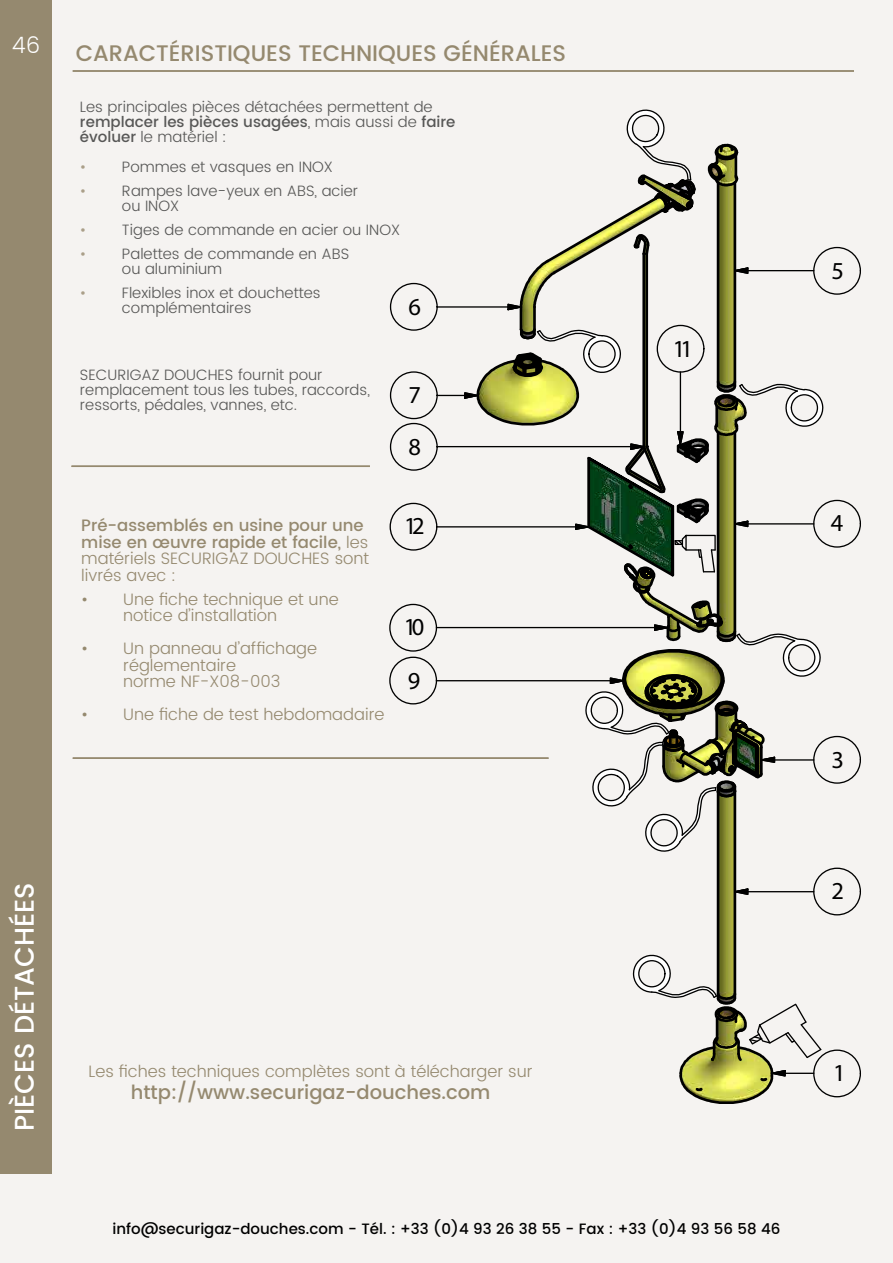
<style>
.page{position:relative;width:893px;height:1263px;background:#f5f3f1}
.page>*{position:absolute;margin:0;border:0;box-sizing:border-box;transform-origin:0 0}
.t1{font:500 27px "Poppins";color:#fff}
.t2{font:24.45px/51.2px "ISOCPEUR";color:#000}
.t3{font:500 22.5px "Poppins";color:#95896f}
.t4{font:300 22.5px "Poppins";color:#fff}
.t5{font:500 19.5px "Poppins";color:#95896f}
.t6{font:300 16.5px/16.5px "Poppins";color:#95896f}
.t7{font:500 16.5px/16.5px "Poppins";color:#95896f}
.t8{font:300 15px/15px "Poppins";color:#575756}
.t9{font:500 15px "Poppins";color:#000}
.s1{font-weight:500}
.s2{color:#aa9f89}
.s3{font-weight:300}
</style>
<div class="page">
<hr style="left:73px;top:70px;width:781px;height:1px;background:#95896f">
<hr style="left:73px;top:71px;width:781px;height:1px;background:#95896f">
<div style="left:0;top:0;width:51px;height:1174px;background:#95896f"></div>
<svg style="left:389px;top:143px;width:472px;height:955px"></svg>
<div style="left:813px;top:1049px;width:48px;height:48px;border:1px solid #000;border-radius:50%"></div>
<svg style="left:728px;top:887px;width:21px;height:9px"></svg>
<hr style="left:748px;top:891px;width:66px;height:1px;background:#000">
<div style="left:813px;top:867px;width:48px;height:48px;border:1px solid #000;border-radius:50%"></div>
<div style="left:813px;top:736px;width:48px;height:48px;border:1px solid #000;border-radius:50%"></div>
<div style="left:813px;top:500px;width:48px;height:48px;border:1px solid #000;border-radius:50%"></div>
<svg style="left:728px;top:266px;width:21px;height:9px"></svg>
<hr style="left:748px;top:270px;width:66px;height:1px;background:#000">
<div style="left:813px;top:247px;width:48px;height:48px;border:1px solid #000;border-radius:50%"></div>
<hr style="left:437px;top:306px;width:71px;height:2px;background:#000">
<div style="left:390px;top:283px;width:48px;height:48px;border:1px solid #000;border-radius:50%"></div>
<div style="left:390px;top:371px;width:48px;height:48px;border:1px solid #000;border-radius:50%"></div>
<div style="left:390px;top:423px;width:48px;height:48px;border:1px solid #000;border-radius:50%"></div>
<div style="left:390px;top:503px;width:47px;height:48px;border:1px solid #000;border-radius:50%"></div>
<div style="left:389px;top:604px;width:48px;height:48px;border:1px solid #000;border-radius:50%"></div>
<div style="left:389px;top:657px;width:48px;height:47px;border:1px solid #000;border-radius:50%"></div>
<svg style="left:632px;top:954px;width:191px;height:150px"></svg>
<div style="left:638px;top:960px;width:28px;height:27px;border:1px solid #000;border-radius:50%"></div>
<svg style="left:437px;top:326px;width:387px;height:529px"></svg>
<div style="left:588px;top:340px;width:28px;height:28px;border:1px solid #000;border-radius:50%"></div>
<svg style="left:506px;top:109px;width:192px;height:202px"></svg>
<hr style="left:71px;top:466px;width:299px;height:1px;background:#95896f">
<hr style="left:73px;top:757px;width:476px;height:1px;background:#95896f">
<hr style="left:73px;top:758px;width:476px;height:1px;background:#95896f">
<h3 class="t4" style="left:12px;top:29px;width:30px">46</h3>
<h3 class="t3" style="left:76px;top:36px;width:492px">CARACTÉRISTIQUES TECHNIQUES GÉNÉRALES</h3>
<p class="t8" style="left:80px;top:100px;width:377px">Les principales pièces détachées permettent de <span class="s1">remplacer les pièces usagées</span>, mais aussi de <span class="s1">faire évoluer</span> le matériel :</p>
<p class="t8" style="left:80px;top:160px;width:254px"><span class="s2">•</span> Pommes et vasques en INOX</p>
<p class="t8" style="left:122px;top:184px;width:238px;text-indent:-42px"><span class="s2">•</span> Rampes lave-yeux en ABS, acier ou INOX</p>
<p class="t8" style="left:80px;top:223px;width:322px"><span class="s2">•</span> Tiges de commande en acier ou INOX</p>
<p class="t8" style="left:122px;top:247px;width:229px;text-indent:-42px"><span class="s2">•</span> Palettes de commande en ABS ou aluminium</p>
<p class="t8" style="left:122px;top:286px;width:200px;text-indent:-42px"><span class="s2">•</span> Flexibles inox et douchettes complémentaires</p>
<h2 class="t2" style="left:408px;top:281px;width:14px">6</h2>
<p class="t8" style="left:80px;top:368px;width:291px">SECURIGAZ DOUCHES fournit pour remplacement tous les tubes, raccords, ressorts, pédales, vannes, etc.</p>
<h2 class="t2" style="left:408px;top:369px;width:14px">7<br>8</h2>
<p class="t7" style="left:81px;top:518px;width:289px">Pré-assemblés en usine pour une mise en œuvre rapide et facile, <span class="s3">les matériels SECURIGAZ DOUCHES sont livrés avec :</span></p>
<p class="t6" style="left:123px;top:591px;width:217px;text-indent:-42px">• Une fiche technique et une notice d’installation</p>
<p class="t6" style="left:123px;top:641px;width:195px;text-indent:-42px">• Un panneau d’affichage réglementaire<br>norme NF-X08-003</p>
<p class="t6" style="left:81px;top:707px;width:305px">• Une fiche de test hebdomadaire</p>
<h2 class="t2" style="left:404px;top:500px;width:22px">12</h2>
<h2 class="t2" style="left:404px;top:600px;width:22px;line-height:53.1px">10<br>9</h2>
<h2 class="t2" style="left:673px;top:322px;width:22px">11</h2>
<h1 class="t1" style="left:4px;top:1131px;width:250px;rotate:-90deg">PIÈCES DÉTACHÉES</h1>
<p class="t6" style="left:89px;top:1063px;width:446px">Les fiches techniques complètes sont à télécharger sur</p>
<h3 class="t5" style="left:131px;top:1078px;width:361px">http://www.securigaz-douches.com</h3>
<p class="t9" style="left:112px;top:1218px;width:670px">info@securigaz-douches.com - Tél. : +33 (0)4 93 26 38 55 - Fax : +33 (0)4 93 56 58 46</p>
<h2 class="t2" style="left:832px;top:244px;width:14px">5</h2>
<h2 class="t2" style="left:831px;top:497px;width:14px">4</h2>
<h2 class="t2" style="left:832px;top:733px;width:14px">3</h2>
<h2 class="t2" style="left:832px;top:865px;width:14px">2</h2>
<h2 class="t2" style="left:833px;top:1047px;width:14px">1</h2>
</div>
